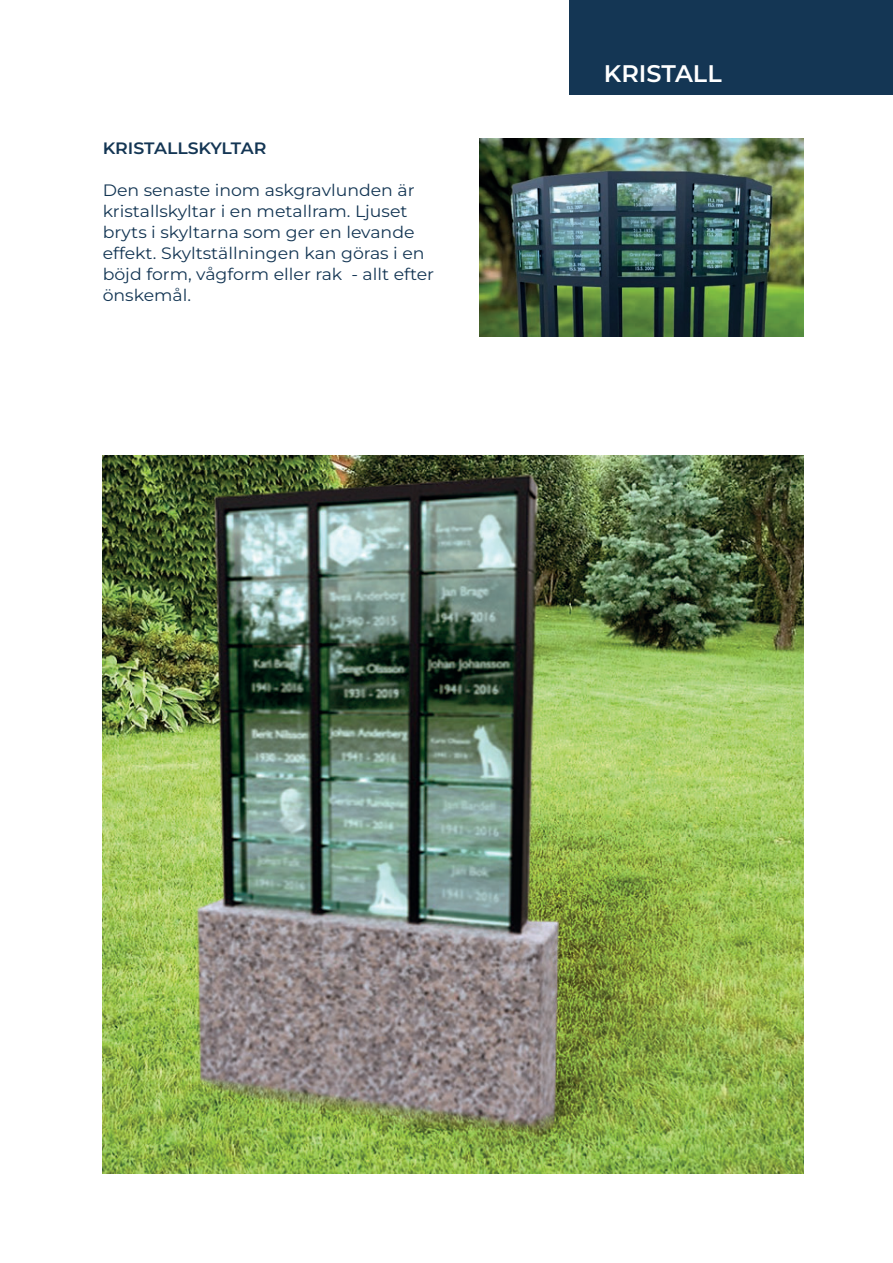
<style>
.page{position:relative;width:893px;height:1263px;background:#fff}
.page>*{position:absolute;margin:0;border:0;box-sizing:border-box;transform-origin:0 0}
.t1{font:600 24px "Montserrat";color:#fff}
.t2{font:16.5px/21px "Montserrat";color:#143654;scale:1.05 1}
.t3{font:600 16.5px "Montserrat";color:#143654;scale:1.05 1}
</style>
<div class="page">
<div style="left:570px;top:0;width:323px;height:94px;background:#143654"></div>
<img style="left:480px;top:138px;width:324px;height:198px">
<img style="left:102px;top:456px;width:701px;height:718px">
<p class="t3" style="left:103px;top:137px;width:157px">KRISTALLSKYLTAR</p>
<p class="t2" style="left:103px;top:179px;width:317px">Den senaste inom askgravlunden är kristallskyltar i en metallram. Ljuset bryts i skyltarna som ger en levande effekt. Skyltställningen kan göras i en böjd form, vågform eller rak - allt efter önskemål.</p>
<h1 class="t1" style="left:604px;top:58px;width:119px">KRISTALL</h1>
</div>
